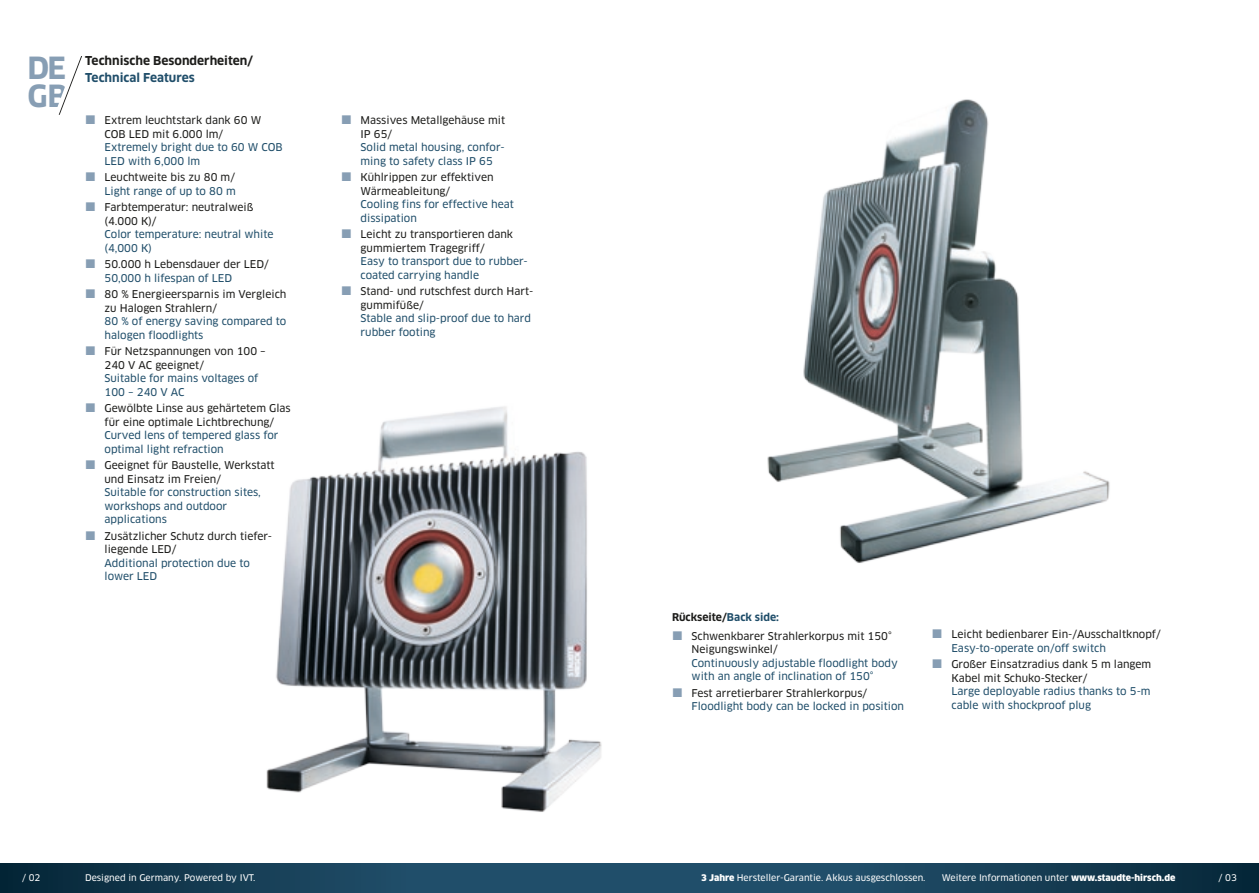
<style>
.page{position:relative;width:1259px;height:893px;background:#fff}
.page>*{position:absolute;margin:0;border:0;box-sizing:border-box;transform-origin:0 0}
.t1{font:700 29.85px/27.6px "Clan OT";color:#879eb4}
.t2{font:700 12px "Clan OT";color:#1d1d1b}
.t3{font:700 12px "Clan OT";color:#204e6a}
.t4{font:10.5px/13.5px "Clan OT News";color:#204e6a}
.t5{font:10.5px/13.5px "Clan OT News";color:#1d1d1b}
.t6{font:700 10.5px "Clan OT";color:#1d1d1b}
.t7{font:9px "Clan OT News";color:#fff}
.t8{font:9px "Clan Pro News";color:#fff}
.s1{color:#204e6a}
.s2{font-family:"Clan OT";font-weight:900}
</style>
<div class="page">
<svg style="left:0;top:863px;width:1259px;height:30px;background:#174159"></svg>
<img style="left:767px;top:99px;width:343px;height:464px">
<img style="left:266px;top:406px;width:336px;height:406px">
<svg style="left:59px;top:56px;width:23px;height:59px"></svg>
<h1 class="t1" style="left:27px;top:54px;width:42px">DE<br>GB</h1>
<p class="t2" style="left:85px;top:54px;width:169px">Technische Besonderheiten/</p>
<p class="t3" style="left:85px;top:71px;width:111px">Technical Features</p>
<p class="t5" style="left:105px;top:114px;width:158px">Extrem leuchtstark dank 60 W<br>COB LED mit 6.000 lm/</p>
<p class="t4" style="left:105px;top:141px;width:180px">Extremely bright due to 60 W COB<br>LED with 6,000 lm</p>
<p class="t5" style="left:105px;top:171px;width:132px">Leuchtweite bis zu 80 m/</p>
<p class="t4" style="left:105px;top:184px;width:133px">Light range of up to 80 m</p>
<p class="t5" style="left:105px;top:201px;width:150px">Farbtemperatur: neutralweiß (4.000 K)/</p>
<p class="t4" style="left:105px;top:228px;width:170px">Color temperature: neutral white (4,000 K)</p>
<p class="t5" style="left:105px;top:258px;width:166px">50.000 h Lebensdauer der LED/</p>
<p class="t4" style="left:105px;top:271px;width:129px">50,000 h lifespan of LED</p>
<p class="t5" style="left:105px;top:288px;width:183px">80 % Energieersparnis im Vergleich zu Halogen Strahlern/</p>
<p class="t4" style="left:105px;top:315px;width:183px">80 % of energy saving compared to halogen floodlights</p>
<p class="t5" style="left:105px;top:345px;width:163px">Für Netzspannungen von 100 –<br>240 V AC geeignet/</p>
<p class="t4" style="left:105px;top:372px;width:155px">Suitable for mains voltages of<br>100 – 240 V AC</p>
<p class="t5" style="left:105px;top:402px;width:188px">Gewölbte Linse aus gehärtetem Glas für eine optimale Lichtbrechung/</p>
<p class="t4" style="left:105px;top:429px;width:175px">Curved lens of tempered glass for optimal light refraction</p>
<p class="t5" style="left:105px;top:459px;width:172px">Geeignet für Baustelle, Werkstatt und Einsatz im Freien/</p>
<p class="t4" style="left:105px;top:486px;width:158px">Suitable for construction sites, workshops and outdoor applications</p>
<p class="t5" style="left:105px;top:529px;width:169px">Zusätzlicher Schutz durch tiefer&shy;liegende LED/</p>
<p class="t4" style="left:105px;top:556px;width:147px">Additional protection due to lower LED</p>
<p class="t5" style="left:360px;top:114px;width:146px">Massives Metallgehäuse mit<br>IP 65/</p>
<p class="t4" style="left:360px;top:141px;width:145px">Solid metal housing, confor&shy;ming to safety class IP 65</p>
<p class="t5" style="left:360px;top:171px;width:134px">Kühlrippen zur effektiven<br>Wärmeableitung/</p>
<p class="t4" style="left:360px;top:198px;width:155px">Cooling fins for effective heat dissipation</p>
<p class="t5" style="left:360px;top:228px;width:154px">Leicht zu transportieren dank gummiertem Tragegriff/</p>
<p class="t4" style="left:360px;top:255px;width:169px">Easy to transport due to rubber&shy;coated carrying handle</p>
<p class="t5" style="left:360px;top:285px;width:174px">Stand- und rutschfest durch Hart&shy;gummifüße/</p>
<p class="t4" style="left:360px;top:312px;width:172px">Stable and slip-proof due to hard rubber footing</p>
<p class="t6" style="left:672px;top:611px;width:108px">Rückseite/<span class="s1">Back side:</span></p>
<p class="t5" style="left:691px;top:629px;width:202px">Schwenkbarer Strahlerkorpus mit 150°<br>Neigungswinkel/</p>
<p class="t4" style="left:691px;top:656px;width:208px">Continuously adjustable floodlight body with an angle of inclination of 150°</p>
<p class="t5" style="left:691px;top:686px;width:177px">Fest arretierbarer Strahlerkorpus/</p>
<p class="t4" style="left:691px;top:700px;width:214px">Floodlight body can be locked in position</p>
<p class="t5" style="left:951px;top:627px;width:211px">Leicht bedienbarer Ein-/Ausschaltknopf/</p>
<p class="t4" style="left:951px;top:641px;width:156px">Easy-to-operate on/off switch</p>
<p class="t5" style="left:951px;top:657px;width:201px">Großer Einsatzradius dank 5 m langem<br>Kabel mit Schuko-Stecker/</p>
<p class="t4" style="left:951px;top:684px;width:201px">Large deployable radius thanks to 5-m cable with shockproof plug</p>
<p class="t7" style="left:85px;top:872px;width:172px">Designed in Germany. Powered by IVT.</p>
<p class="t7" style="left:701px;top:872px;width:226px"><span class="s2">3 Jahre</span> Hersteller-Garantie. Akkus ausgeschlossen.</p>
<p class="t7" style="left:941px;top:872px;width:235px">Weitere Informationen unter <span class="s2">www.staudte-hirsch.de</span></p>
<p class="t8" style="left:22px;top:872px;width:20px">/ 02</p>
<p class="t8" style="left:1218px;top:872px;width:20px">/ 03</p>
</div>
